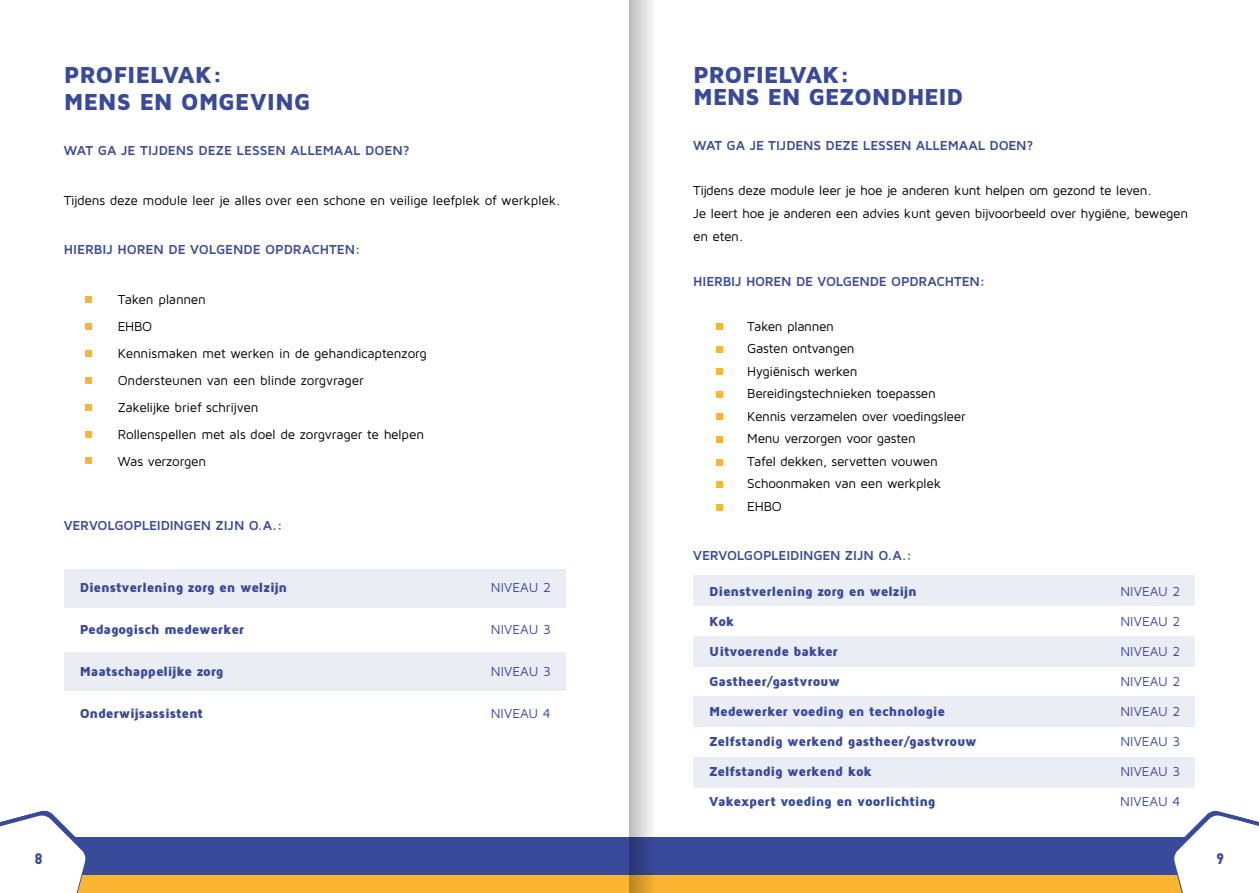
<style>
.page{position:relative;width:1259px;height:893px;background:#fff}
.page>*{position:absolute;margin:0;border:0;box-sizing:border-box;transform-origin:0 0}
.t1{font:900 24px/27px "Maven Pro";letter-spacing:-.01em;color:#3a4a9a}
.t2{font:900 15px "Lovelo";color:#3a4a9a}
.t3{font:13.5px/22.5px "Maven Pro";letter-spacing:-.02em;color:#000}
.t4{font:900 13.5px "Maven Pro";letter-spacing:-.015em;color:#3a4a9a}
.t5{font:700 13.5px "Maven Pro";letter-spacing:-.01em;color:#3a4a9a}
.t6{font:13.5px "Maven Pro";letter-spacing:.005em;color:#3a4a9a}
</style>
<div class="page">
<div style="left:0;top:838px;width:1259px;height:38px;background:#3a4a9a"></div>
<div style="left:0;top:876px;width:1259px;height:17px;background:#fab633"></div>
<svg style="left:0;top:811px;width:87px;height:82px"></svg>
<svg style="left:1172px;top:811px;width:87px;height:82px"></svg>
<svg style="left:629px;top:0;width:26px;height:893px"></svg>
<div style="left:85px;top:296px;width:6px;height:7px;background:#fab633"></div>
<div style="left:85px;top:323px;width:6px;height:7px;background:#fab633"></div>
<div style="left:85px;top:350px;width:6px;height:7px;background:#fab633"></div>
<div style="left:85px;top:377px;width:6px;height:7px;background:#fab633"></div>
<svg style="left:85px;top:404px;width:6px;height:6px"></svg>
<svg style="left:85px;top:431px;width:6px;height:6px"></svg>
<svg style="left:85px;top:458px;width:6px;height:6px"></svg>
<div style="left:64px;top:569px;width:502px;height:39px;background:#ebedf5"></div>
<div style="left:64px;top:652px;width:502px;height:39px;background:#ebedf5"></div>
<div style="left:716px;top:324px;width:7px;height:6px;background:#fab633"></div>
<div style="left:716px;top:346px;width:7px;height:7px;background:#fab633"></div>
<div style="left:716px;top:369px;width:7px;height:6px;background:#fab633"></div>
<div style="left:716px;top:391px;width:7px;height:7px;background:#fab633"></div>
<div style="left:716px;top:414px;width:7px;height:6px;background:#fab633"></div>
<div style="left:716px;top:436px;width:7px;height:7px;background:#fab633"></div>
<div style="left:716px;top:459px;width:7px;height:6px;background:#fab633"></div>
<div style="left:716px;top:481px;width:7px;height:7px;background:#fab633"></div>
<div style="left:716px;top:504px;width:7px;height:6px;background:#fab633"></div>
<div style="left:693px;top:575px;width:502px;height:31px;background:#ebedf5"></div>
<div style="left:693px;top:636px;width:502px;height:31px;background:#ebedf5"></div>
<div style="left:693px;top:696px;width:502px;height:31px;background:#ebedf5"></div>
<div style="left:693px;top:757px;width:502px;height:31px;background:#ebedf5"></div>
<h1 class="t1" style="left:64px;top:60px;width:248px">PROFIELVAK:<br>MENS EN OMGEVING</h1>
<p class="t5" style="left:64px;top:142px;width:347px">WAT GA JE TIJDENS DEZE LESSEN ALLEMAAL DOEN?</p>
<p class="t3" style="left:64px;top:188px;width:498px">Tijdens deze module leer je alles over een schone en veilige leefplek of werkplek.</p>
<p class="t5" style="left:64px;top:241px;width:298px">HIERBIJ HOREN DE VOLGENDE OPDRACHTEN:</p>
<p class="t3" style="left:118px;top:285px;width:310px;line-height:27px">Taken plannen<br>EHBO<br>Kennismaken met werken in de gehandicaptenzorg<br>Ondersteunen van een blinde zorgvrager<br>Zakelijke brief schrijven<br>Rollenspellen met als doel de zorgvrager te helpen<br>Was verzorgen</p>
<p class="t5" style="left:64px;top:517px;width:220px">VERVOLGOPLEIDINGEN ZIJN O.A.:</p>
<p class="t4" style="left:80px;top:578px;width:209px">Dienstverlening zorg en welzijn</p>
<p class="t6" style="left:491px;top:578px;width:62px">NIVEAU 2</p>
<p class="t4" style="left:80px;top:620px;width:166px">Pedagogisch medewerker</p>
<p class="t6" style="left:491px;top:620px;width:62px">NIVEAU 3</p>
<p class="t4" style="left:80px;top:662px;width:145px">Maatschappelijke zorg</p>
<p class="t6" style="left:491px;top:662px;width:62px">NIVEAU 3</p>
<p class="t4" style="left:80px;top:704px;width:125px">Onderwijsassistent</p>
<p class="t6" style="left:491px;top:704px;width:62px">NIVEAU 4</p>
<h1 class="t1" style="left:693px;top:63px;width:272px;line-height:22.5px">PROFIELVAK:<br>MENS EN GEZONDHEID</h1>
<p class="t5" style="left:693px;top:137px;width:342px">WAT GA JE TIJDENS DEZE LESSEN ALLEMAAL DOEN?</p>
<p class="t3" style="left:693px;top:179px;width:496px">Tijdens deze module leer je hoe je anderen kunt helpen om gezond te leven.<br>Je leert hoe je anderen een advies kunt geven bijvoorbeeld over hygiëne, bewegen en eten.</p>
<p class="t5" style="left:693px;top:272px;width:293px">HIERBIJ HOREN DE VOLGENDE OPDRACHTEN:</p>
<p class="t3" style="left:747px;top:314px;width:220px">Taken plannen<br>Gasten ontvangen<br>Hygiënisch werken<br>Bereidingstechnieken toepassen<br>Kennis verzamelen over voedingsleer<br>Menu verzorgen voor gasten<br>Tafel dekken, servetten vouwen<br>Schoonmaken van een werkplek<br>EHBO</p>
<p class="t5" style="left:693px;top:547px;width:220px">VERVOLGOPLEIDINGEN ZIJN O.A.:</p>
<p class="t4" style="left:709px;top:583px;width:209px">Dienstverlening zorg en welzijn</p>
<p class="t6" style="left:1120px;top:583px;width:62px">NIVEAU 2</p>
<p class="t4" style="left:709px;top:613px;width:27px">Kok</p>
<p class="t6" style="left:1120px;top:613px;width:62px">NIVEAU 2</p>
<p class="t4" style="left:709px;top:643px;width:130px">Uitvoerende bakker</p>
<p class="t6" style="left:1120px;top:643px;width:62px">NIVEAU 2</p>
<p class="t4" style="left:709px;top:673px;width:132px">Gastheer/gastvrouw</p>
<p class="t6" style="left:1120px;top:673px;width:62px">NIVEAU 2</p>
<p class="t4" style="left:709px;top:703px;width:237px">Medewerker voeding en technologie</p>
<p class="t6" style="left:1120px;top:703px;width:62px">NIVEAU 2</p>
<p class="t4" style="left:709px;top:733px;width:269px">Zelfstandig werkend gastheer/gastvrouw</p>
<p class="t6" style="left:1120px;top:733px;width:62px">NIVEAU 3</p>
<p class="t4" style="left:709px;top:763px;width:164px">Zelfstandig werkend kok</p>
<p class="t6" style="left:1120px;top:763px;width:62px">NIVEAU 3</p>
<p class="t4" style="left:709px;top:793px;width:228px">Vakexpert voeding en voorlichting</p>
<p class="t6" style="left:1120px;top:793px;width:62px">NIVEAU 4</p>
<p class="t2" style="left:35px;top:849px;width:9px">8</p>
<p class="t2" style="left:1216px;top:849px;width:9px">9</p>
</div>
